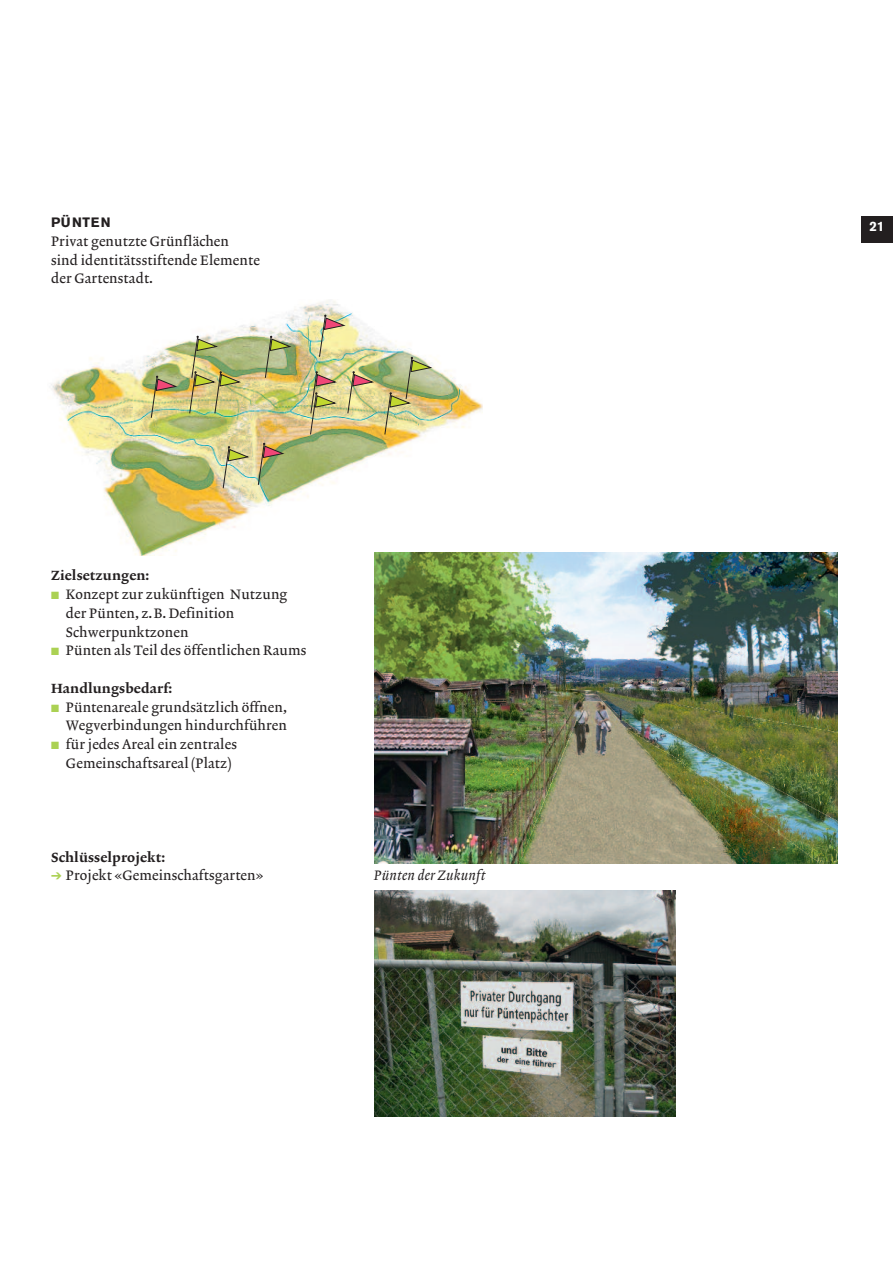
<style>
.page{position:relative;width:893px;height:1263px;background:#fff}
.page>*{position:absolute;margin:0;border:0;box-sizing:border-box;transform-origin:0 0}
.t1{font:13.8px/18.8px "Lexicon No 2 Roman A Txt";letter-spacing:.01em;color:#231f20}
.t2{font:13.8px "Lexicon No 2 Italic A Txt";letter-spacing:.02em;color:#231f20}
.t3{font:13.5px "Lexicon No 2 Roman D Txt";letter-spacing:.01em;color:#231f20}
.t4{font:700 13.5px "Akzidenz Grotesk BE";letter-spacing:.05em;color:#231f20}
.t5{font:700 13.5px "Akzidenz Grotesk BE";color:#fff}
.s1{color:#abd153}
</style>
<div class="page">
<img style="left:51px;top:300px;width:432px;height:255px">
<svg style="left:347px;top:371px;width:26px;height:43px"></svg>
<svg style="left:319px;top:315px;width:26px;height:42px"></svg>
<svg style="left:258px;top:443px;width:26px;height:42px"></svg>
<svg style="left:151px;top:376px;width:26px;height:42px"></svg>
<svg style="left:265px;top:336px;width:26px;height:42px"></svg>
<img style="left:310px;top:371px;width:26px;height:64px">
<img style="left:384px;top:357px;width:47px;height:78px">
<svg style="left:223px;top:446px;width:26px;height:43px"></svg>
<img style="left:189px;top:336px;width:51px;height:78px">
<div style="left:861px;top:216px;width:32px;height:27px;background:#231f20"></div>
<img style="left:375px;top:891px;width:300px;height:225px">
<img style="left:374px;top:553px;width:464px;height:310px">
<p class="t4" style="left:51px;top:217px;width:61px">PÜNTEN</p>
<p class="t5" style="left:869px;top:221px;width:17px">21</p>
<p class="t1" style="left:51px;top:233px;width:210px">Privat genutzte Grünflächen<br>sind identitätsstiftende Elemente der Gartenstadt.</p>
<p class="t3" style="left:51px;top:571px;width:100px">Zielsetzungen:</p>
<p class="t1" style="left:66px;top:586px;width:223px;text-indent:-15px"><span class="s1">■</span> Konzept zur zukünftigen Nutzung der Pünten, z.B. Definition<br>Schwerpunktzonen</p>
<p class="t1" style="left:51px;top:642px;width:257px"><span class="s1">■</span> Pünten als Teil des öffentlichen Raums</p>
<p class="t3" style="left:51px;top:683px;width:123px">Handlungsbedarf:</p>
<p class="t1" style="left:51px;top:698px;width:237px;text-align:right"><span class="s1">■</span> Püntenareale grundsätzlich öffnen,<br>Wegverbindungen hindurchführen</p>
<p class="t1" style="left:66px;top:736px;width:173px;text-indent:-15px"><span class="s1">■</span> für jedes Areal ein zentrales<br>Gemeinschaftsareal (Platz)</p>
<p class="t3" style="left:51px;top:852px;width:116px">Schlüsselprojekt:</p>
<p class="t1" style="left:51px;top:867px;width:214px"><span class="s1">➔</span> Projekt «Gemeinschaftsgarten»</p>
<p class="t2" style="left:374px;top:870px;width:113px">Pünten der Zukunft</p>
</div>
